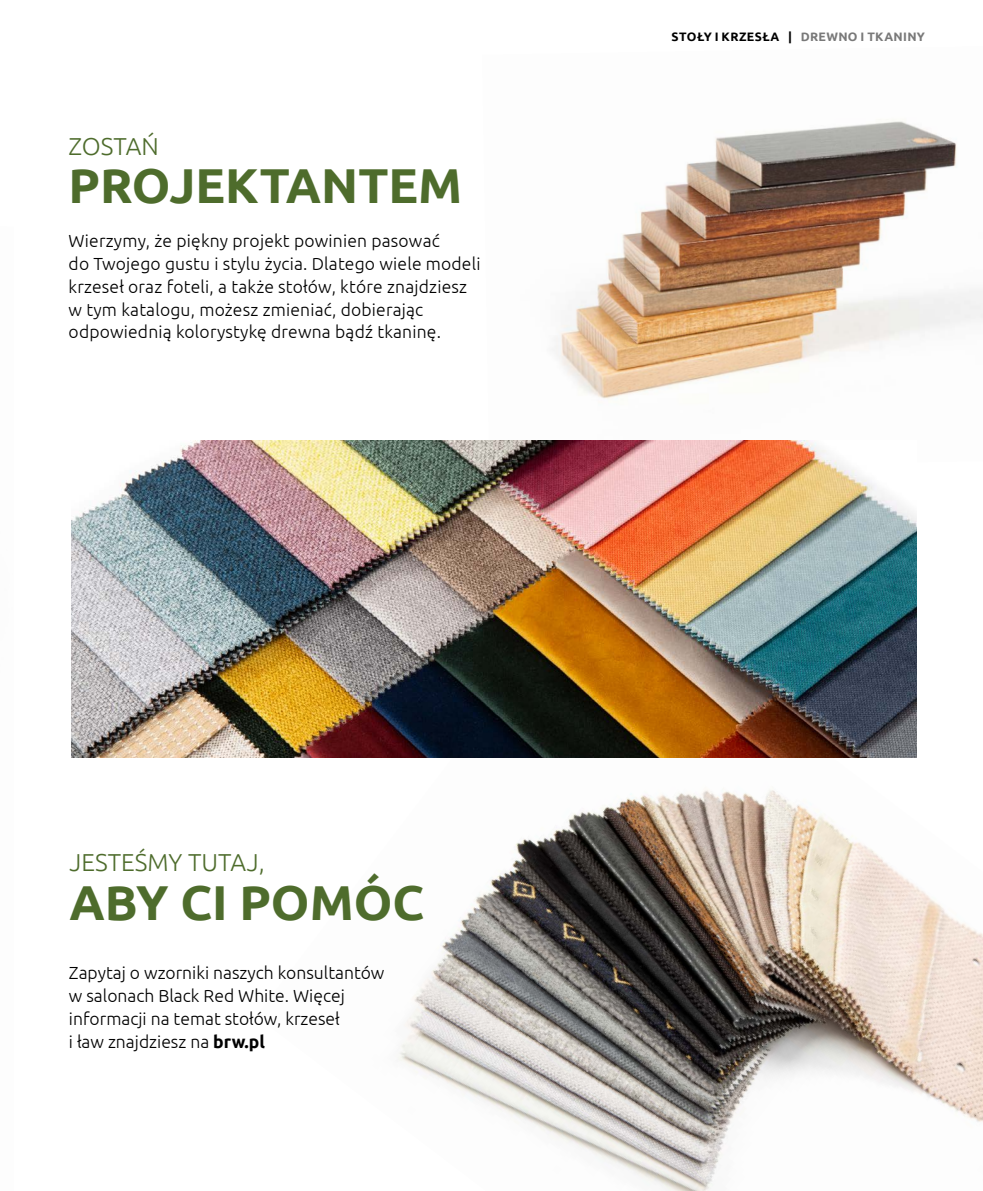
<style>
.page{position:relative;width:983px;height:1191px;background:#fff}
.page>*{position:absolute;margin:0;border:0;box-sizing:border-box;transform-origin:0 0}
.t1{font:700 49px "Ubuntu";color:#4e6c2c}
.t2{font:300 24.5px "Ubuntu";color:#4e6c2c}
.t3{font:300 17.5px/22.8px "Ubuntu";letter-spacing:.01em;color:#000}
.t4{font:700 12.25px "Ubuntu";letter-spacing:.03em;color:#000}
.s1{color:#797979}
.s2{font-weight:700}
</style>
<div class="page">
<img style="left:552px;top:121px;width:430px;height:278px">
<img style="left:398px;top:574px;width:584px;height:617px">
<img style="left:71px;top:440px;width:845px;height:318px">
<h2 class="t2" style="left:68px;top:132px;width:92px">ZOSTAŃ</h2>
<h1 class="t1" style="left:68px;top:155px;width:395px">PROJEKTANTEM</h1>
<p class="t3" style="left:69px;top:229px;width:413px">Wierzymy, że piękny projekt powinien pasować<br>do Twojego gustu i stylu życia. Dlatego wiele modeli krzeseł oraz foteli, a także stołów, które znajdziesz w tym katalogu, możesz zmieniać, dobierając odpowiednią kolorystykę drewna bądź tkaninę.</p>
<p class="t4" style="left:671px;top:29px;width:255px">STOŁY I KRZESŁA | <span class="s1">DREWNO I TKANINY</span></p>
<h2 class="t2" style="left:69px;top:848px;width:197px">JESTEŚMY TUTAJ,</h2>
<h1 class="t1" style="left:69px;top:873px;width:356px">ABY CI POMÓC</h1>
<p class="t3" style="left:69px;top:961px;width:317px">Zapytaj o wzorniki naszych konsultantów w salonach Black Red White. Więcej informacji na temat stołów, krzeseł<br>i ław znajdziesz na <span class="s2">brw.pl</span></p>
</div>
